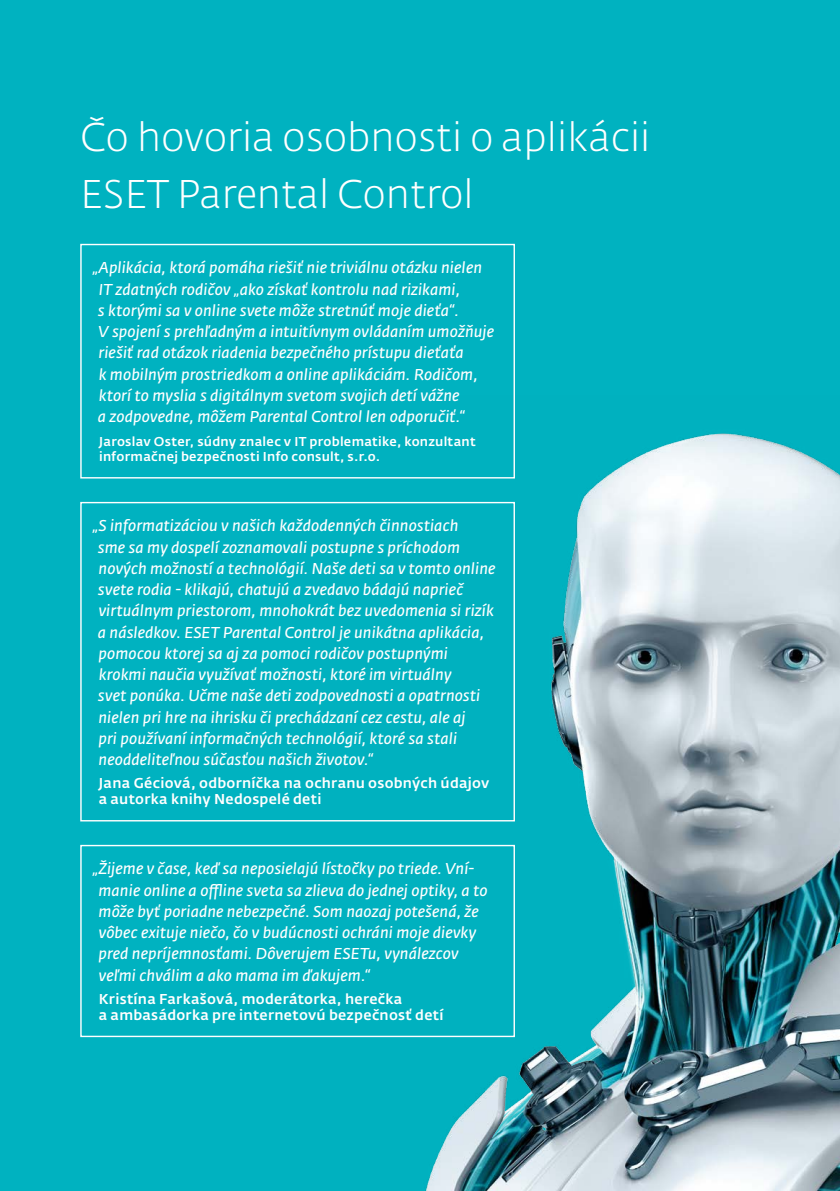
<style>
.page{position:relative;width:840px;height:1191px;background:#fff}
.page>*{position:absolute;margin:0;border:0;box-sizing:border-box;transform-origin:0 0}
.t1{font:300 39.6px/56.6px "Fedra Sans Alt Pro";color:#fff}
.t2{font:italic 600 15.6px/21.2px "Fedra Sans Alt Pro";letter-spacing:.01em;color:#fff}
.t3{font:500 14.2px/15.6px "Fedra Sans Alt Pro";letter-spacing:.02em;color:#fff}
.t4{font:500 12.8px/15.6px "Fedra Sans Alt Pro";letter-spacing:.02em;color:#fff}
</style>
<div class="page">
<div style="left:0;top:0;width:839px;height:1191px;background:#00b2c0"></div>
<img style="left:290px;top:395px;width:549px;height:796px">
<div style="left:80px;top:244px;width:434px;height:234px;border:1px solid #fff"></div>
<div style="left:80px;top:502px;width:434px;height:319px;border:1px solid #fff"></div>
<div style="left:80px;top:845px;width:434px;height:192px;border:1px solid #fff"></div>
<h1 class="t1" style="left:80px;top:109px;width:571px">Čo hovoria osobnosti o aplikácii<br>ESET Parental Control</h1>
<p class="t2" style="left:98px;top:257px;width:397px;text-indent:-5px">„Aplikácia, ktorá pomáha riešiť nie triviálnu otázku nielen IT zdatných rodičov „ako získať kontrolu nad rizikami,<br>s ktorými sa v online svete môže stretnúť moje dieťa“.<br>V spojení s prehľadným a intuitívnym ovládaním umožňuje riešiť rad otázok riadenia bezpečného prístupu dieťaťa<br>k mobilným prostriedkom a online aplikáciám. Rodičom, ktorí to myslia s digitálnym svetom svojich detí vážne<br>a zodpovedne, môžem Parental Control len odporučiť.“</p>
<p class="t4" style="left:99px;top:433px;width:378px">Jaroslav Oster, súdny znalec v IT problematike, konzultant informačnej bezpečnosti Info consult, s.r.o.</p>
<p class="t2" style="left:98px;top:515px;width:399px;text-indent:-5px">„S informatizáciou v našich každodenných činnostiach<br>sme sa my dospelí zoznamovali postupne s príchodom nových možností a technológií. Naše deti sa v tomto online svete rodia - klikajú, chatujú a zvedavo bádajú naprieč virtuálnym priestorom, mnohokrát bez uvedomenia si rizík a následkov. ESET Parental Control je unikátna aplikácia, pomocou ktorej sa aj za pomoci rodičov postupnými krokmi naučia využívať možnosti, ktoré im virtuálny<br>svet ponúka. Učme naše deti zodpovednosti a opatrnosti nielen pri hre na ihrisku či prechádzaní cez cestu, ale aj<br>pri používaní informačných technológií, ktoré sa stali neoddeliteľnou súčasťou našich životov.“</p>
<p class="t3" style="left:99px;top:775px;width:392px">Jana Géciová, odborníčka na ochranu osobných údajov a autorka knihy Nedospelé deti</p>
<p class="t2" style="left:98px;top:858px;width:390px;text-indent:-6px">„Žijeme v čase, keď sa neposielajú lístočky po triede. Vní&shy;manie online a offline sveta sa zlieva do jednej optiky, a to môže byť poriadne nebezpečné. Som naozaj potešená, že vôbec exituje niečo, čo v budúcnosti ochráni moje dievky pred nepríjemnosťami. Dôverujem ESETu, vynálezcov veľmi chválim a ako mama im ďakujem.“</p>
<p class="t3" style="left:99px;top:991px;width:346px">Kristína Farkašová, moderátorka, herečka<br>a ambasádorka pre internetovú bezpečnosť detí</p>
</div>
